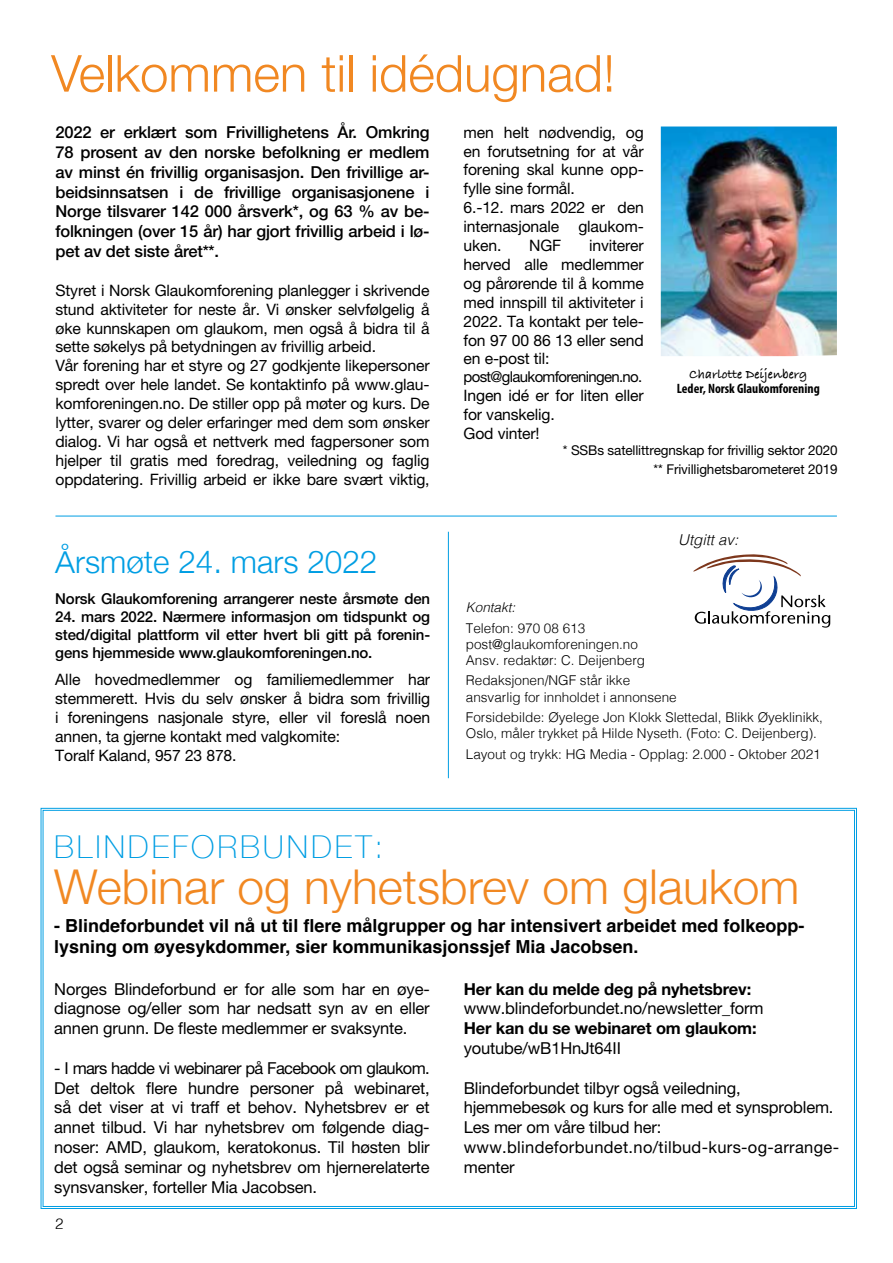
<style>
.page{position:relative;width:893px;height:1263px;background:#fff}
.page>*{position:absolute;margin:0;border:0;box-sizing:border-box;transform-origin:0 0}
.t1{font:300 51px "Helvetica Neue";color:#f18822}
.t2{font:300 48px "Helvetica Neue";color:#f18822}
.t3{font:300 31.5px "Helvetica Neue";color:#009ee3}
.t4{font:100 31.5px "Helvetica Neue";letter-spacing:.09em;color:#009ee3}
.t5{font:700 18px/21.6px "Helvetica";color:#000}
.t6{font:16.5px/19.8px "Helvetica Neue LT Pro";letter-spacing:-.01em;color:#000;text-align:justify}
.t7{font:500 16.5px/19.8px "Helvetica Neue LT Pro";letter-spacing:-.01em;color:#000;text-align:justify}
.t8{font:700 16.5px "Helvetica Neue LT Pro";letter-spacing:-.01em;color:#000}
.t9{font:15.75px/18.9px "Helvetica Neue LT Pro";letter-spacing:-.01em;color:#000}
.t10{font:500 15px/18px "Helvetica Neue LT Pro";letter-spacing:-.01em;color:#000;text-align:justify}
.t11{font:15px "Helvetica Neue LT Pro";letter-spacing:-.045em;color:#000}
.t12{font:italic 300 15px "Helvetica";color:#000}
.t13{font:300 15px "Helvetica";color:#000}
.t14{font:700 condensed 13.65px "Myriad Pro";color:#000}
.t15{font:700 13.65px "Bradley Hand ITCTT";color:#000}
.t16{font:300 13.5px/16.2px "Helvetica";color:#000}
.t17{font:13.5px/18.9px "Helvetica Neue LT Pro";letter-spacing:-.01em;color:#000;text-align:right}
.t18{font:italic 300 13.5px "Helvetica";color:#000}
</style>
<div class="page">
<img style="left:661px;top:126px;width:176px;height:230px">
<hr style="left:448px;top:532px;width:1px;height:246px;background:#009ee3">
<svg style="left:693px;top:554px;width:137px;height:74px"></svg>
<hr style="left:55px;top:516px;width:782px;height:1px;background:#009ee3">
<svg style="left:40px;top:807px;width:817px;height:402px"></svg>
<h1 class="t1" style="left:51px;top:32px;width:565px">Velkommen til idédugnad!</h1>
<p class="t7" style="left:55px;top:122px;width:376px">2022 er erklært som Frivillighetens År. Omkring 78 prosent av den norske befolkning er medlem av minst én frivillig organisasjon. Den frivillige ar&shy;beidsinnsatsen i de frivillige organisasjonene i Norge tilsvarer 142 000 årsverk*, og 63 % av be&shy;folkningen (over 15 år) har gjort frivillig arbeid i lø&shy;pet av det siste året**.</p>
<p class="t9" style="left:55px;top:280px;width:376px">Styret i Norsk Glaukomforening planlegger i skrivende stund aktiviteter for neste år. Vi ønsker selvfølgelig å øke kunnskapen om glaukom, men også å bidra til å sette søkelys på betydningen av frivillig arbeid.<br>Vår forening har et styre og 27 godkjente likepersoner spredt over hele landet. Se kontaktinfo på www.glau&shy;komforeningen.no. De stiller opp på møter og kurs. De lytter, svarer og deler erfaringer med dem som ønsker dialog. Vi har også et nettverk med fagpersoner som hjelper til gratis med foredrag, veiledning og faglig oppdatering. Frivillig arbeid er ikke bare svært viktig,</p>
<h3 class="t3" style="left:55px;top:536px;width:324px">Årsmøte 24. mars 2022</h3>
<p class="t10" style="left:55px;top:589px;width:376px">Norsk Glaukomforening arrangerer neste årsmøte den</p>
<p class="t10" style="left:55px;top:607px;width:376px">24. mars 2022. Nærmere informasjon om tidspunkt og sted/digital plattform vil etter hvert bli gitt på forenin&shy;gens hjemmeside www.glaukomforeningen.no.</p>
<p class="t9" style="left:55px;top:670px;width:376px">Alle hovedmedlemmer og familiemedlemmer har stemmerett. Hvis du selv ønsker å bidra som frivillig i foreningens nasjonale styre, eller vil foreslå noen annen, ta gjerne kontakt med valgkomite:<br>Toralf Kaland, 957 23 878.</p>
<p class="t9" style="left:464px;top:122px;width:182px">men helt nødvendig, og en forutsetning for at vår forening skal kunne opp&shy;fylle sine formål.<br>6.-12. mars 2022 er den internasjonale glaukom&shy;uken.</p>
<p class="t9" style="left:529px;top:236px;width:34px">NGF</p>
<p class="t9" style="left:464px;top:236px;width:182px;text-align:justify;text-indent:125px">inviterer herved alle medlemmer og pårørende til å komme med innspill til aktiviteter i 2022. Ta kontakt per tele&shy;fon 97 00 86 13 eller send en e-post til:</p>
<p class="t11" style="left:464px;top:368px;width:180px">post@glaukomforeningen.no.</p>
<p class="t9" style="left:464px;top:386px;width:182px">Ingen idé er for liten eller for vanskelig.<br>God vinter!</p>
<p class="t17" style="left:563px;top:441px;width:276px">* SSBs satellittregnskap for frivillig sektor 2020 ** Frivillighetsbarometeret 2019</p>
<p class="t15" style="left:689px;top:363px;width:119px">Charlotte Deijenberg</p>
<p class="t14" style="left:677px;top:380px;width:144px">Leder, Norsk Glaukomforening</p>
<p class="t12" style="left:678px;top:527px;width:62px">Utgitt av:</p>
<p class="t18" style="left:466px;top:596px;width:51px">Kontakt:</p>
<p class="t16" style="left:466px;top:619px;width:181px">Telefon: 970 08 613 post@glaukomforeningen.no<br>Ansv. redaktør: C. Deijenberg</p>
<p class="t16" style="left:466px;top:671px;width:212px">Redaksjonen/NGF står ikke ansvarlig for innholdet i annonsene</p>
<p class="t16" style="left:466px;top:708px;width:359px">Forsidebilde: Øyelege Jon Klokk Slettedal, Blikk Øyeklinikk,<br>Oslo, måler trykket på Hilde Nyseth. (Foto: C. Deijenberg).</p>
<p class="t16" style="left:466px;top:745px;width:356px">Layout og trykk: HG Media - Opplag: 2.000 - Oktober 2021</p>
<h3 class="t4" style="left:54px;top:822px;width:330px">BLINDEFORBUNDET:</h3>
<h2 class="t2" style="left:54px;top:848px;width:747px">Webinar og nyhetsbrev om glaukom</h2>
<p class="t5" style="left:54px;top:915px;width:752px">- Blindeforbundet vil nå ut til flere målgrupper og har intensivert arbeidet med folkeopp&shy;lysning om øyesykdommer, sier kommunikasjonssjef Mia Jacobsen.</p>
<p class="t6" style="left:54px;top:978px;width:377px">Norges Blindeforbund er for alle som har en øye&shy;diagnose og/eller som har nedsatt syn av en eller annen grunn. De fleste medlemmer er svaksynte.</p>
<p class="t6" style="left:54px;top:1058px;width:377px">- I mars hadde vi webinarer på Facebook om glaukom.<br>Det deltok flere hundre personer på webinaret, så det viser at vi traff et behov. Nyhetsbrev er et annet tilbud. Vi har nyhetsbrev om følgende diag&shy;noser: AMD, glaukom, keratokonus. Til høsten blir det også seminar og nyhetsbrev om hjernerelaterte synsvansker, forteller Mia Jacobsen.</p>
<p class="t8" style="left:464px;top:978px;width:289px">Her kan du melde deg på nyhetsbrev:</p>
<p class="t6" style="left:464px;top:998px;width:301px">www.blindeforbundet.no/newsletter_form</p>
<p class="t8" style="left:464px;top:1018px;width:294px">Her kan du se webinaret om glaukom:</p>
<p class="t6" style="left:464px;top:1038px;width:159px">youtube/wB1HnJt64II</p>
<p class="t6" style="left:464px;top:1077px;width:377px;text-align:left">Blindeforbundet tilbyr også veiledning, hjemmebesøk og kurs for alle med et synsproblem.<br>Les mer om våre tilbud her: www.blindeforbundet.no/tilbud-kurs-og-arrange&shy;menter</p>
<p class="t13" style="left:55px;top:1211px;width:10px">2</p>
</div>
